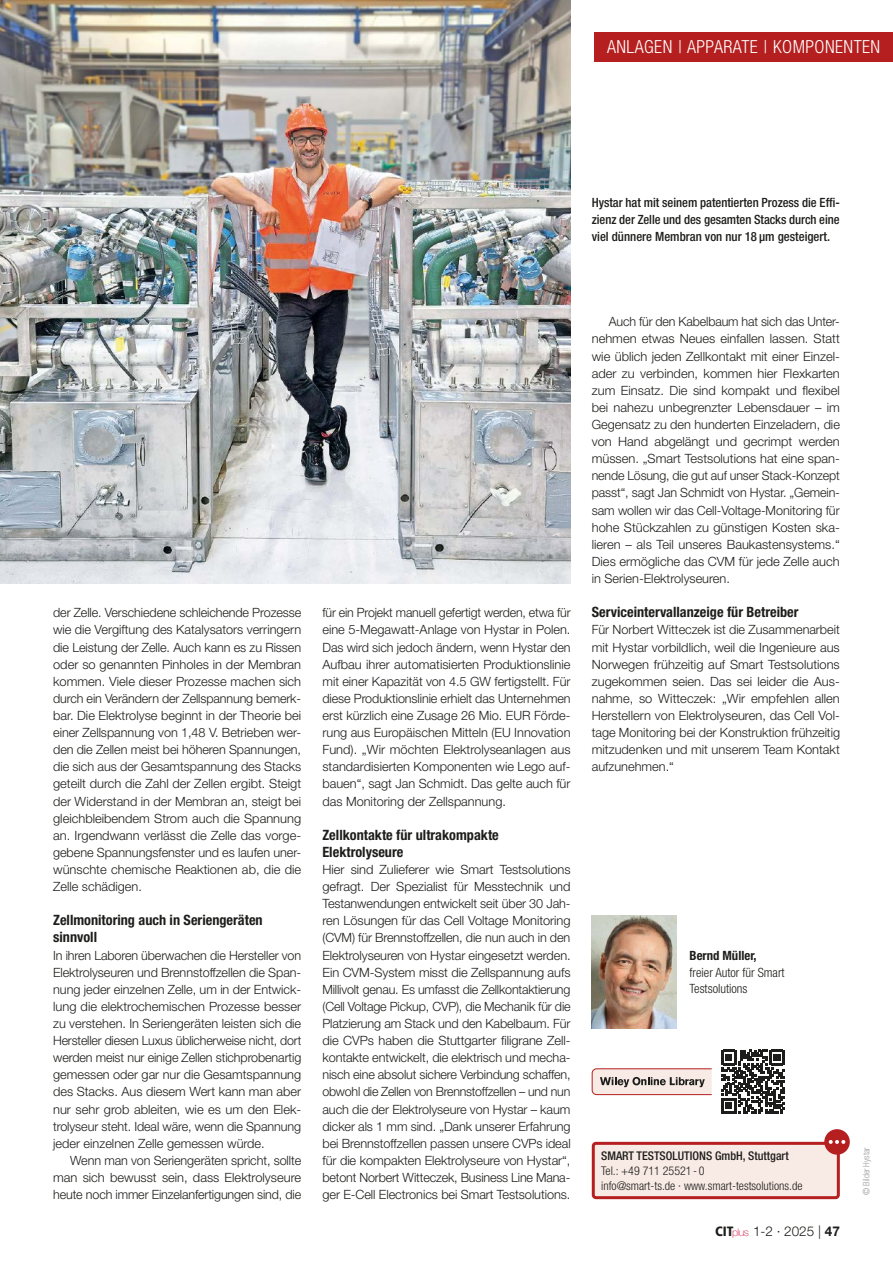
<style>
.page{position:relative;width:893px;height:1263px;background:#fff}
.page>*{position:absolute;margin:0;border:0;box-sizing:border-box;transform-origin:0 0}
.t1{font:300 condensed 18px "Helvetica Neue LT Std";letter-spacing:.025em;color:#fff}
.t2{font:700 condensed 14.25px/17.1px "Helvetica Neue LT Std";color:#1d1d1b}
.t3{font:300 13.5px "Helvetica Neue LT Std";color:#1d1d1b}
.t4{font:300 12.75px/17.1px "Helvetica Neue LT Std";color:#1d1d1b;text-align:justify}
.t5{font:500 condensed 12.75px/17.1px "Helvetica Neue LT Std";color:#1d1d1b;text-align:justify}
.t6{font:300 condensed 12.75px/16.5px "Helvetica Neue LT Std";color:#1d1d1b}
.t7{font:700 condensed 12.75px "Helvetica Neue LT Std";color:#1d1d1b}
.t8{font:300 condensed 12px/15px "Helvetica Neue LT Std";color:#1d1d1b}
.t9{font:500 condensed 12px "Helvetica Neue LT Std";color:#1d1d1b}
.t10{font:300 condensed 9px "Helvetica Neue LT Std";letter-spacing:-.01em;color:#9d9d9c}
.s1{font-family:"Frutiger LT Std";font-weight:900;font-stretch:condensed}
.s2{font-weight:100;font-size:10.65px;color:#d4103e}
.s3{font-weight:700}
.s4{font-weight:400;font-stretch:normal}
</style>
<div class="page">
<div style="left:593px;top:1143px;width:245px;height:55px;background:#f8eae4;border-radius:3px"></div>
<div style="left:592px;top:1142px;width:248px;height:57px;border:3px solid #b51f1f;border-radius:3px"></div>
<div style="left:824px;top:1129px;width:26px;height:26px;background:#b51f1f;border-radius:50%"></div>
<svg style="left:829px;top:1140px;width:16px;height:4px"></svg>
<img style="left:0;top:0;width:570px;height:583px">
<img style="left:592px;top:916px;width:85px;height:112px">
<div style="left:595px;top:32px;width:298px;height:30px;background:#b51f1f"></div>
<svg style="left:591px;top:1068px;width:121px;height:27px;background:#d8c2bd"></svg>
<svg style="left:721px;top:1050px;width:64px;height:63px"></svg>
<h1 class="t1" style="left:607px;top:37px;width:275px">Anlagen | Apparate | Komponenten</h1>
<p class="t5" style="left:592px;top:193px;width:250px">Hystar hat mit seinem patentierten Prozess die Effi&shy;zienz der Zelle und des gesamten Stacks durch eine viel dünnere Membran von nur 18 µm gesteigert.</p>
<p class="t4" style="left:53px;top:604px;width:250px">der Zelle. Verschiedene schleichende Prozesse wie die Vergiftung des Katalysators verringern die Leistung der Zelle. Auch kann es zu Rissen oder so genannten Pinholes in der Membran kommen. Viele dieser Prozesse machen sich durch ein Verändern der Zellspannung bemerk&shy;bar. Die Elektrolyse beginnt in der Theorie bei einer Zellspannung von 1,48 V. Betrieben wer&shy;den die Zellen meist bei höheren Spannungen, die sich aus der Gesamtspannung des Stacks geteilt durch die Zahl der Zellen ergibt. Steigt der Widerstand in der Membran an, steigt bei gleichbleibendem Strom auch die Spannung an. Irgendwann verlässt die Zelle das vorge&shy;gebene Spannungsfenster und es laufen uner&shy;wünschte chemische Reaktionen ab, die die Zelle schädigen.</p>
<p class="t2" style="left:53px;top:911px;width:211px">Zellmonitoring auch in Seriengeräten sinnvoll</p>
<p class="t4" style="left:53px;top:946px;width:250px;text-align:left">In ihren Laboren überwachen die Hersteller von Elektrolyseuren und Brennstoffzellen die Span&shy;nung jeder einzelnen Zelle, um in der Entwick&shy;lung die elektrochemischen Prozesse besser zu verstehen. In Seriengeräten leisten sich die Hersteller diesen Luxus üblicherweise nicht, dort werden meist nur einige Zellen stichprobenartig gemessen oder gar nur die Gesamtspannung des Stacks. Aus diesem Wert kann man aber nur sehr grob ableiten, wie es um den Elek&shy;trolyseur steht. Ideal wäre, wenn die Spannung jeder einzelnen Zelle gemessen würde.</p>
<p class="t4" style="left:53px;top:1151px;width:250px;text-indent:17px">Wenn man von Seriengeräten spricht, sollte man sich bewusst sein, dass Elektrolyseure heute noch immer Einzelanfertigungen sind, die</p>
<p class="t4" style="left:322px;top:604px;width:250px">für ein Projekt manuell gefertigt werden, etwa für eine 5-Megawatt-Anlage von Hystar in Polen.<br>Das wird sich jedoch ändern, wenn Hystar den Aufbau ihrer automatisierten Produktionslinie mit einer Kapazität von 4.5 GW fertigstellt. Für diese Produktionslinie erhielt das Unternehmen erst kürzlich eine Zusage 26 Mio. EUR Förde&shy;rung aus Europäischen Mitteln (EU Innovation Fund). „Wir möchten Elektrolyseanlagen aus standardisierten Komponenten wie Lego auf&shy;bauen“, sagt Jan Schmidt. Das gelte auch für das Monitoring der Zellspannung.</p>
<p class="t2" style="left:322px;top:826px;width:178px">Zellkontakte für ultrakompakte<br>Elektrolyseure</p>
<p class="t4" style="left:322px;top:861px;width:250px">Hier sind Zulieferer wie Smart Testsolutions gefragt. Der Spezialist für Messtechnik und Testanwendungen entwickelt seit über 30 Jah&shy;ren Lösungen für das Cell Voltage Monitoring (CVM) für Brennstoffzellen, die nun auch in den Elektrolyseuren von Hystar eingesetzt werden.<br>Ein CVM-System misst die Zellspannung aufs Millivolt genau. Es umfasst die Zellkontaktierung (Cell Voltage Pickup, CVP), die Mechanik für die Platzierung am Stack und den Kabelbaum. Für die CVPs haben die Stuttgarter filigrane Zell&shy;kontakte entwickelt, die elektrisch und mecha&shy;nisch eine absolut sichere Verbindung schaffen, obwohl die Zellen von Brennstoffzellen – und nun auch die der Elektrolyseure von Hystar – kaum dicker als 1 mm sind. „Dank unserer Erfahrung bei Brennstoffzellen passen unsere CVPs ideal für die kompakten Elektrolyseure von Hystar“, betont Norbert Witteczek, Business Line Mana&shy;ger E-Cell Electronics bei Smart Testsolutions.</p>
<p class="t4" style="left:592px;top:313px;width:250px;text-align:left;text-indent:17px">Auch für den Kabelbaum hat sich das Unter&shy;nehmen etwas Neues einfallen lassen. Statt wie üblich jeden Zellkontakt mit einer Einzel&shy;ader zu verbinden, kommen hier Flexkarten zum Einsatz. Die sind kompakt und flexibel bei nahezu unbegrenzter Lebensdauer – im Gegensatz zu den hunderten Einzeladern, die von Hand abgelängt und gecrimpt werden müssen. „Smart Testsolutions hat eine span&shy;nende Lösung, die gut auf unser Stack-Konzept passt“, sagt Jan Schmidt von Hystar. „Gemein&shy;sam wollen wir das Cell-Voltage-Monitoring für hohe Stückzahlen zu günstigen Kosten ska&shy;lieren – als Teil unseres Baukastensystems.“ Dies ermögliche das CVM für jede Zelle auch in Serien-Elektrolyseuren.</p>
<p class="t2" style="left:592px;top:603px;width:208px">Serviceintervallanzeige für Betreiber</p>
<p class="t4" style="left:592px;top:621px;width:250px">Für Norbert Witteczek ist die Zusammenarbeit mit Hystar vorbildlich, weil die Ingenieure aus Norwegen frühzeitig auf Smart Testsolutions zugekommen seien. Das sei leider die Aus&shy;nahme, so Witteczek: „Wir empfehlen allen Herstellern von Elektrolyseuren, das Cell Vol&shy;tage Monitoring bei der Konstruktion frühzeitig mitzudenken und mit unserem Team Kontakt aufzunehmen.“</p>
<p class="t7" style="left:690px;top:948px;width:69px">Bernd Müller,</p>
<p class="t6" style="left:690px;top:964px;width:97px">freier Autor für Smart<br>Testsolutions</p>
<p class="t9" style="left:601px;top:1148px;width:189px">SMART TESTSOLUTIONS GmbH, Stuttgart</p>
<p class="t8" style="left:601px;top:1163px;width:203px">Tel.: +49 711 25521 - 0<br>info@smart-ts.de · www.smart-testsolutions.de</p>
<p class="t3" style="left:715px;top:1223px;width:126px"><span class="s1">CIT</span><span class="s2">plus</span> 1-2 · 2025 | <span class="s3">47</span></p>
<p class="t10" style="left:861px;top:1195px;width:49px;rotate:-90deg"><span class="s4">©</span> Bilder Hystar</p>
</div>
